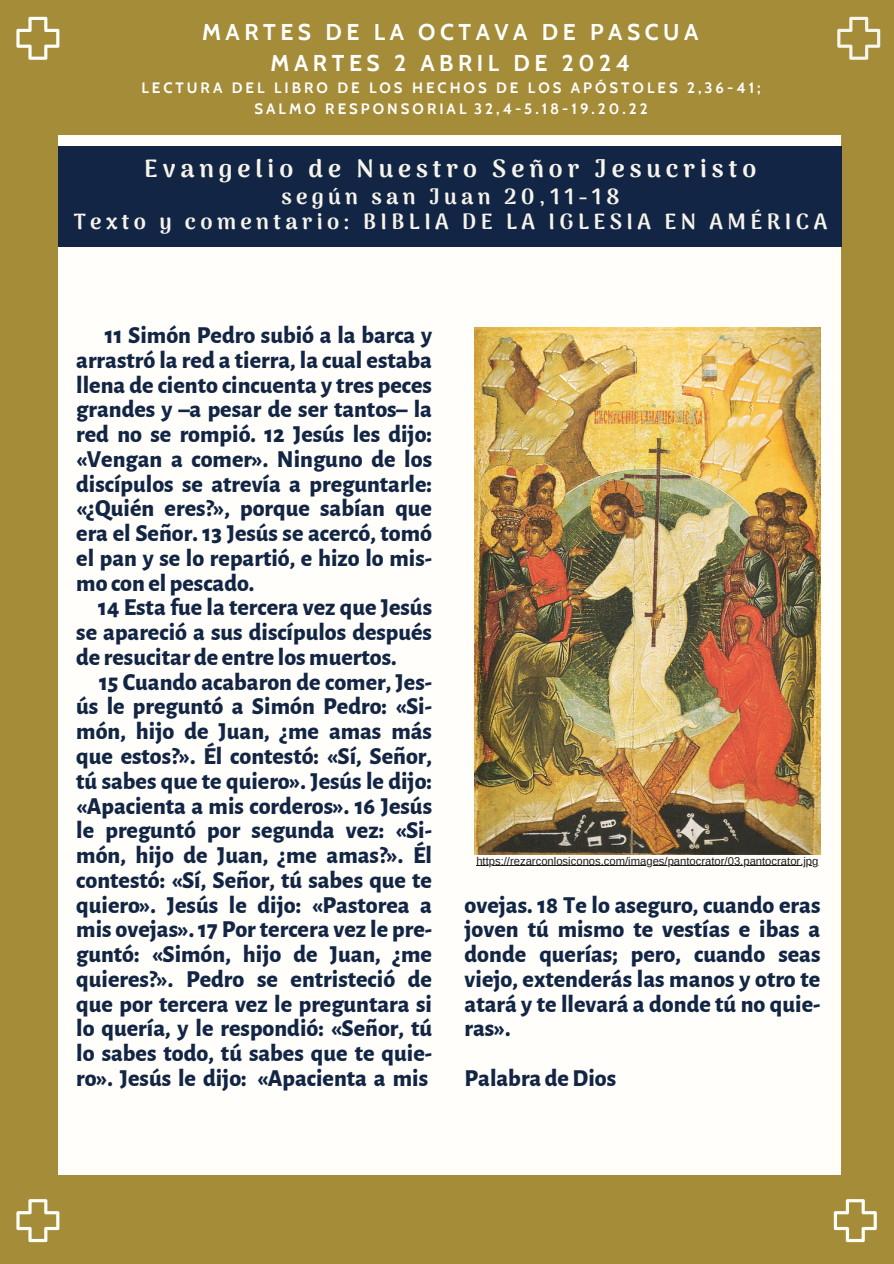
<style>
.page{position:relative;width:894px;height:1264px;background:#fff}
.page>*{position:absolute;margin:0;border:0;box-sizing:border-box;transform-origin:0 0}
.t1{font:900 24.75px "Arima Madurai";letter-spacing:.2em;color:#f6f4eb}
.t2{font:800 24px/24.8px "Alegreya Sans";color:#122544;text-align:justify}
.t3{font:700 22.8px/30.3px "Cabin";letter-spacing:.2em;color:#fff;text-align:center}
.t4{font:900 21.75px/24.8px "Arima Madurai";letter-spacing:.2em;color:#f6f4eb;text-align:center}
.t5{font:700 15px/20.2px "Cabin";letter-spacing:.2em;color:#fff;text-align:center}
.t6{font:11.25px "Arimo";color:#1e1c1c}
</style>
<div class="page">
<div style="left:0;top:0;width:893px;height:1263px;background:#a48c38"></div>
<div style="left:58px;top:136px;width:782px;height:1038px;background:#fffefa"></div>
<div style="left:58px;top:146px;width:783px;height:101px;background:#122544"></div>
<svg style="left:16px;top:17px;width:43px;height:43px"></svg>
<svg style="left:833px;top:1199px;width:43px;height:43px"></svg>
<svg style="left:16px;top:1199px;width:43px;height:43px"></svg>
<svg style="left:837px;top:17px;width:43px;height:43px"></svg>
<img style="left:474px;top:328px;width:346px;height:526px">
<hr style="left:476px;top:865px;width:342px;height:1px;background:#1e1c1c">
<p class="t3" style="left:202px;top:17px;width:498px">MARTES DE LA OCTAVA DE PASCUA<br>MARTES 2 ABRIL DE 2024</p>
<p class="t5" style="left:141px;top:78px;width:620px">LECTURA DEL LIBRO DE LOS HECHOS DE LOS APÓSTOLES 2,36-41;<br>SALMO RESPONSORIAL 32,4-5.18-19.20.22</p>
<h2 class="t1" style="left:144px;top:154px;width:613px">Evangelio de Nuestro Señor Jesucristo</h2>
<h2 class="t4" style="left:74px;top:184px;width:754px">según san Juan 20,11-18<br>Texto y comentario: BIBLIA DE LA IGLESIA EN AMÉRICA</h2>
<p class="t2" style="left:105px;top:323px;width:328px">11 Simón Pedro subió a la barca y</p>
<p class="t2" style="left:76px;top:348px;width:357px">arrastró la red a tierra, la cual estaba</p>
<p class="t2" style="left:76px;top:373px;width:357px">llena de ciento cincuenta y tres peces</p>
<p class="t2" style="left:76px;top:398px;width:357px">grandes y –a pesar de ser tantos– la</p>
<p class="t2" style="left:76px;top:422px;width:357px">red no se rompió. 12 Jesús les dijo:</p>
<p class="t2" style="left:76px;top:447px;width:357px">«Vengan a comer». Ninguno de los</p>
<p class="t2" style="left:76px;top:472px;width:357px">discípulos se atrevía a preguntarle:</p>
<p class="t2" style="left:76px;top:497px;width:357px">«¿Quién eres?», porque sabían que</p>
<p class="t2" style="left:76px;top:521px;width:357px">era el Señor. 13 Jesús se acercó, tomó</p>
<p class="t2" style="left:76px;top:546px;width:357px">el pan y se lo repartió, e hizo lo mis-</p>
<p class="t2" style="left:76px;top:571px;width:180px">mo con el pescado.</p>
<p class="t2" style="left:98px;top:596px;width:335px">14 Esta fue la tercera vez que Jesús</p>
<p class="t2" style="left:76px;top:620px;width:357px">se apareció a sus discípulos después</p>
<p class="t2" style="left:76px;top:645px;width:322px">de resucitar de entre los muertos.</p>
<p class="t2" style="left:99px;top:670px;width:334px">15 Cuando acabaron de comer, Jes-</p>
<p class="t2" style="left:76px;top:695px;width:357px">ús le preguntó a Simón Pedro: «Si-</p>
<p class="t2" style="left:76px;top:719px;width:357px">món, hijo de Juan, ¿me amas más</p>
<p class="t2" style="left:76px;top:744px;width:357px">que estos?». Él contestó: «Sí, Señor,</p>
<p class="t2" style="left:76px;top:769px;width:357px">tú sabes que te quiero». Jesús le dijo:</p>
<p class="t2" style="left:76px;top:794px;width:357px">«Apacienta a mis corderos». 16 Jesús</p>
<p class="t2" style="left:76px;top:818px;width:357px">le preguntó por segunda vez: «Si-</p>
<p class="t2" style="left:76px;top:843px;width:357px">món, hijo de Juan, ¿me amas?». Él</p>
<p class="t2" style="left:76px;top:868px;width:357px">contestó: «Sí, Señor, tú sabes que te</p>
<p class="t2" style="left:76px;top:893px;width:357px">quiero». Jesús le dijo: «Pastorea a</p>
<p class="t2" style="left:76px;top:917px;width:357px">mis ovejas». 17 Por tercera vez le pre-</p>
<p class="t2" style="left:76px;top:942px;width:357px">guntó: «Simón, hijo de Juan, ¿me</p>
<p class="t2" style="left:76px;top:967px;width:357px">quieres?». Pedro se entristeció de</p>
<p class="t2" style="left:76px;top:992px;width:357px">que por tercera vez le preguntara si</p>
<p class="t2" style="left:76px;top:1016px;width:357px">lo quería, y le respondió: «Señor, tú</p>
<p class="t2" style="left:76px;top:1041px;width:357px">lo sabes todo, tú sabes que te quie-</p>
<p class="t2" style="left:76px;top:1066px;width:353px">ro». Jesús le dijo: «Apacienta a mis</p>
<h1 class="t6" style="left:476px;top:854px;width:343px">https://rezarconlosiconos.com/images/pantocrator/03.pantocrator.jpg</h1>
<h1 class="t2" style="left:464px;top:893px;width:357px">ovejas. 18 Te lo aseguro, cuando eras joven tú mismo te vestías e ibas a donde querías; pero, cuando seas viejo, extenderás las manos y otro te atará y te llevará a donde tú no quie&shy;ras».</h1>
<h1 class="t2" style="left:464px;top:1066px;width:153px">Palabra deDios</h1>
</div>
